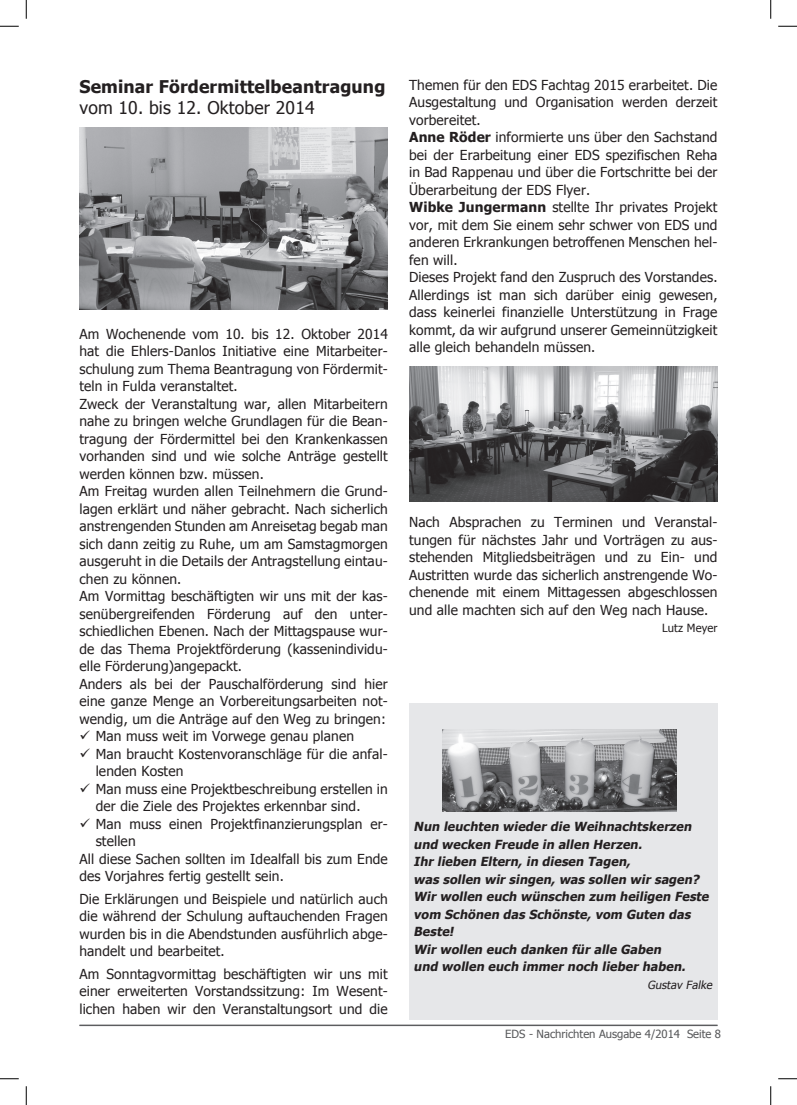
<style>
.page{position:relative;width:797px;height:1105px;background:#fff}
.page>*{position:absolute;margin:0;border:0;box-sizing:border-box;transform-origin:0 0}
.t1{font:700 17.5px "Tahoma";letter-spacing:.01em;color:#231f20}
.t2{font:17.5px "Tahoma";letter-spacing:.01em;color:#231f20}
.t3{font:13.75px/17.5px "Tahoma";letter-spacing:.01em;color:#231f20}
.t4{font:italic 700 12.5px/17.5px "Tahoma";letter-spacing:.01em;color:#231f20}
.t5{font:11.25px "Tahoma";color:#57585a}
.t6{font:italic 11.25px "Tahoma";color:#231f20}
.t7{font:11.25px "Tahoma";letter-spacing:.01em;color:#231f20}
.s1{font-weight:700}
</style>
<div class="page">
<hr style="left:79px;top:1025px;width:638px;height:1px;background:#57585a">
<div style="left:409px;top:703px;width:308px;height:317px;background:#e6e7e9"></div>
<img style="left:442px;top:730px;width:235px;height:82px">
<img style="left:79px;top:128px;width:309px;height:182px">
<img style="left:409px;top:366px;width:308px;height:136px">
<svg style="left:0;top:25px;width:19px;height:2px"></svg>
<svg style="left:778px;top:25px;width:19px;height:2px"></svg>
<svg style="left:0;top:1078px;width:19px;height:1px"></svg>
<svg style="left:778px;top:1078px;width:19px;height:1px"></svg>
<svg style="left:25px;top:0;width:2px;height:19px"></svg>
<svg style="left:25px;top:1086px;width:2px;height:19px"></svg>
<svg style="left:770px;top:0;width:1px;height:19px"></svg>
<svg style="left:770px;top:1086px;width:1px;height:19px"></svg>
<p class="t1" style="left:79px;top:74px;width:307px">Seminar Fördermittelbeantragung</p>
<p class="t2" style="left:79px;top:96px;width:237px">vom 10. bis 12. Oktober 2014</p>
<p class="t3" style="left:79px;top:324px;width:310px">Am Wochenende vom 10. bis 12. Oktober 2014 hat die Ehlers-Danlos Initiative eine Mitarbeiter&shy;schulung zum Thema Beantragung von Fördermit&shy;teln in Fulda veranstaltet.<br>Zweck der Veranstaltung war, allen Mitarbeitern nahe zu bringen welche Grundlagen für die Bean&shy;tragung der Fördermittel bei den Krankenkassen vorhanden sind und wie solche Anträge gestellt werden können bzw. müssen.<br>Am Freitag wurden allen Teilnehmern die Grund&shy;lagen erklärt und näher gebracht. Nach sicherlich anstrengenden Stunden am Anreisetag begab man sich dann zeitig zu Ruhe, um am Samstagmorgen ausgeruht in die Details der Antragstellung eintau&shy;chen zu können.<br>Am Vormittag beschäftigten wir uns mit der kas&shy;senübergreifenden Förderung auf den unter&shy;schiedlichen Ebenen. Nach der Mittagspause wur&shy;de das Thema Projektförderung (kassenindividu&shy;elle Förderung)angepackt.<br>Anders als bei der Pauschalförderung sind hier eine ganze Menge an Vorbereitungsarbeiten not&shy;wendig, um die Anträge auf den Weg zu bringen:</p>
<p class="t3" style="left:79px;top:727px;width:276px">✓ Man muss weit im Vorwege genau planen</p>
<p class="t3" style="left:96px;top:744px;width:294px;text-indent:-16px">✓ Man braucht Kostenvoranschläge für die anfal&shy;lenden Kosten</p>
<p class="t3" style="left:96px;top:779px;width:293px;text-indent:-16px">✓ Man muss eine Projektbeschreibung erstellen in der die Ziele des Projektes erkennbar sind.</p>
<p class="t3" style="left:79px;top:814px;width:310px">✓ Man muss einen Projektfinanzierungsplan er-</p>
<p class="t3" style="left:96px;top:832px;width:41px">stellen</p>
<p class="t3" style="left:79px;top:849px;width:310px">All diese Sachen sollten im Idealfall bis zum Ende</p>
<p class="t3" style="left:79px;top:867px;width:206px">des Vorjahres fertig gestellt sein.</p>
<p class="t3" style="left:79px;top:889px;width:310px;text-align:justify">Die Erklärungen und Beispiele und natürlich auch die während der Schulung auftauchenden Fragen wurden bis in die Abendstunden ausführlich abge&shy;handelt und bearbeitet.</p>
<p class="t3" style="left:79px;top:964px;width:310px;text-align:justify">Am Sonntagvormittag beschäftigten wir uns mit einer erweiterten Vorstandssitzung: Im Wesent&shy;lichen haben wir den Veranstaltungsort und die</p>
<p class="t3" style="left:409px;top:76px;width:310px">Themen für den EDS Fachtag 2015 erarbeitet. Die Ausgestaltung und Organisation werden derzeit vorbereitet.<br><span class="s1">Anne Röder</span> informierte uns über den Sachstand bei der Erarbeitung einer EDS spezifischen Reha in Bad Rappenau und über die Fortschritte bei der Überarbeitung der EDS Flyer.<br><span class="s1">Wibke Jungermann</span> stellte Ihr privates Projekt vor, mit dem Sie einem sehr schwer von EDS und anderen Erkrankungen betroffenen Menschen hel&shy;fen will.<br>Dieses Projekt fand den Zuspruch des Vorstandes.<br>Allerdings ist man sich darüber einig gewesen, dass keinerlei finanzielle Unterstützung in Frage kommt, da wir aufgrund unserer Gemeinnützigkeit alle gleich behandeln müssen.</p>
<p class="t3" style="left:409px;top:513px;width:310px;text-align:justify">Nach Absprachen zu Terminen und Veranstal&shy;tungen für nächstes Jahr und Vorträgen zu aus&shy;stehenden Mitgliedsbeiträgen und zu Ein- und Austritten wurde das sicherlich anstrengende Wo&shy;chenende mit einem Mittagessen abgeschlossen und alle machten sich auf den Weg nach Hause.</p>
<p class="t7" style="left:662px;top:621px;width:57px">Lutz Meyer</p>
<p class="t4" style="left:413px;top:817px;width:299px">Nun leuchten wieder die Weihnachtskerzen und wecken Freude in allen Herzen.<br>Ihr lieben Eltern, in diesen Tagen,<br>was sollen wir singen, was sollen wir sagen?<br>Wir wollen euch wünschen zum heiligen Feste vom Schönen das Schönste, vom Guten das Beste!<br>Wir wollen euch danken für alle Gaben<br>und wollen euch immer noch lieber haben.</p>
<p class="t6" style="left:647px;top:978px;width:69px">Gustav Falke</p>
<p class="t5" style="left:505px;top:1026px;width:208px">EDS - Nachrichten Ausgabe 4/2014 Seite</p>
</div>
